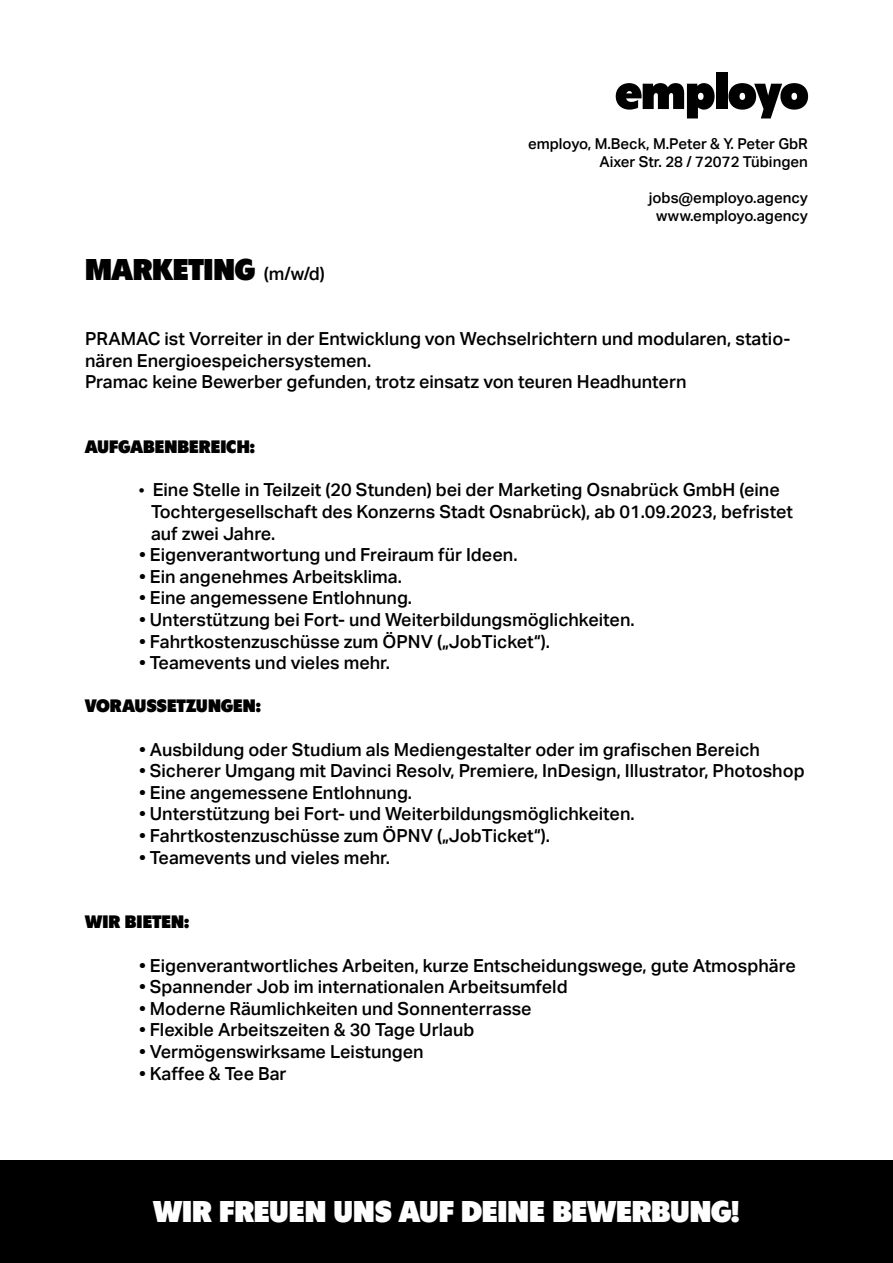
<style>
.page{position:relative;width:893px;height:1263px;background:#fff}
.page>*{position:absolute;margin:0;border:0;box-sizing:border-box;transform-origin:0 0}
.t1{font:52.5px "Tondu";color:#000}
.t2{font:30px "Tondu";color:#fff}
.t3{font:30px "Tondu";color:#000}
.t4{font:500 18px/21.6px "Aktiv Grotesk";color:#000}
.t5{font:18px "Tondu";letter-spacing:.01em;color:#000}
.t6{font:500 15px/18px "Aktiv Grotesk";color:#000;text-align:right}
.s1{font-family:"Aktiv Grotesk";font-weight:500;font-size:18px}
.s2{font-family:"Tondu";font-weight:400}
</style>
<div class="page">
<div style="left:0;top:1161px;width:893px;height:102px;background:#000"></div>
<h2 class="t3" style="left:85px;top:244px;width:241px">MARKETING <span class="s1">(m/w/d)</span></h2>
<h1 class="t1" style="left:616px;top:46px;width:194px">employo</h1>
<p class="t6" style="left:528px;top:134px;width:281px">employo, M.Beck, M.Peter &amp; Y. Peter GbR<br>Aixer Str. 28 / 72072 Tübingen</p>
<p class="t6" style="left:649px;top:188px;width:161px;text-align:center">jobs@employo.agency www.employo.agency</p>
<p class="t4" style="left:85px;top:328px;width:707px">PRAMAC ist Vorreiter in der Entwicklung von Wechselrichtern und modularen, statio&shy;nären Energioespeichersystemen.<br>Pramac keine Bewerber gefunden, trotz einsatz von teuren Headhuntern</p>
<p class="t5" style="left:85px;top:432px;width:171px">AUFGABENBEREICH:</p>
<p class="t4" style="left:151px;top:479px;width:643px;text-indent:-12px"><span class="s2">·</span> Eine Stelle in Teilzeit (20 Stunden) bei der Marketing Osnabrück GmbH (eine<br>Tochtergesellschaft des Konzerns Stadt Osnabrück), ab 01.09.2023, befristet auf zwei Jahre.</p>
<p class="t4" style="left:139px;top:544px;width:380px">• Eigenverantwortung und Freiraum für Ideen.</p>
<p class="t4" style="left:139px;top:566px;width:265px">• Ein angenehmes Arbeitsklima.</p>
<p class="t4" style="left:139px;top:587px;width:274px">• Eine angemessene Entlohnung.</p>
<p class="t4" style="left:139px;top:609px;width:497px">• Unterstützung bei Fort- und Weiterbildungsmöglichkeiten.</p>
<p class="t4" style="left:139px;top:631px;width:412px">• Fahrtkostenzuschüsse zum ÖPNV („JobTicket“).</p>
<p class="t4" style="left:139px;top:652px;width:252px">• Teamevents und vieles mehr.</p>
<p class="t5" style="left:85px;top:691px;width:177px">VORAUSSETZUNGEN:</p>
<p class="t4" style="left:139px;top:739px;width:622px">• Ausbildung oder Studium als Mediengestalter oder im grafischen Bereich</p>
<p class="t4" style="left:139px;top:760px;width:667px">• Sicherer Umgang mit Davinci Resolv, Premiere, InDesign, Illustrator, Photoshop</p>
<p class="t4" style="left:139px;top:782px;width:274px">• Eine angemessene Entlohnung.</p>
<p class="t4" style="left:139px;top:803px;width:497px">• Unterstützung bei Fort- und Weiterbildungsmöglichkeiten.</p>
<p class="t4" style="left:139px;top:825px;width:412px">• Fahrtkostenzuschüsse zum ÖPNV („JobTicket“).</p>
<p class="t4" style="left:139px;top:847px;width:252px">• Teamevents und vieles mehr.</p>
<p class="t5" style="left:85px;top:907px;width:106px">WIR BIETEN:</p>
<p class="t4" style="left:139px;top:955px;width:658px">• Eigenverantwortliches Arbeiten, kurze Entscheidungswege, gute Atmosphäre</p>
<p class="t4" style="left:139px;top:976px;width:430px">• Spannender Job im internationalen Arbeitsumfeld</p>
<p class="t4" style="left:139px;top:998px;width:394px">• Moderne Räumlichkeiten und Sonnenterrasse</p>
<p class="t4" style="left:139px;top:1019px;width:337px">• Flexible Arbeitszeiten &amp; 30 Tage Urlaub</p>
<p class="t4" style="left:139px;top:1041px;width:286px">• Vermögenswirksame Leistungen</p>
<p class="t4" style="left:139px;top:1063px;width:149px">• Kaffee &amp; Tee Bar</p>
<h2 class="t2" style="left:154px;top:1186px;width:587px">WIR FREUEN UNS AUF DEINE BEWERBUNG!</h2>
</div>
